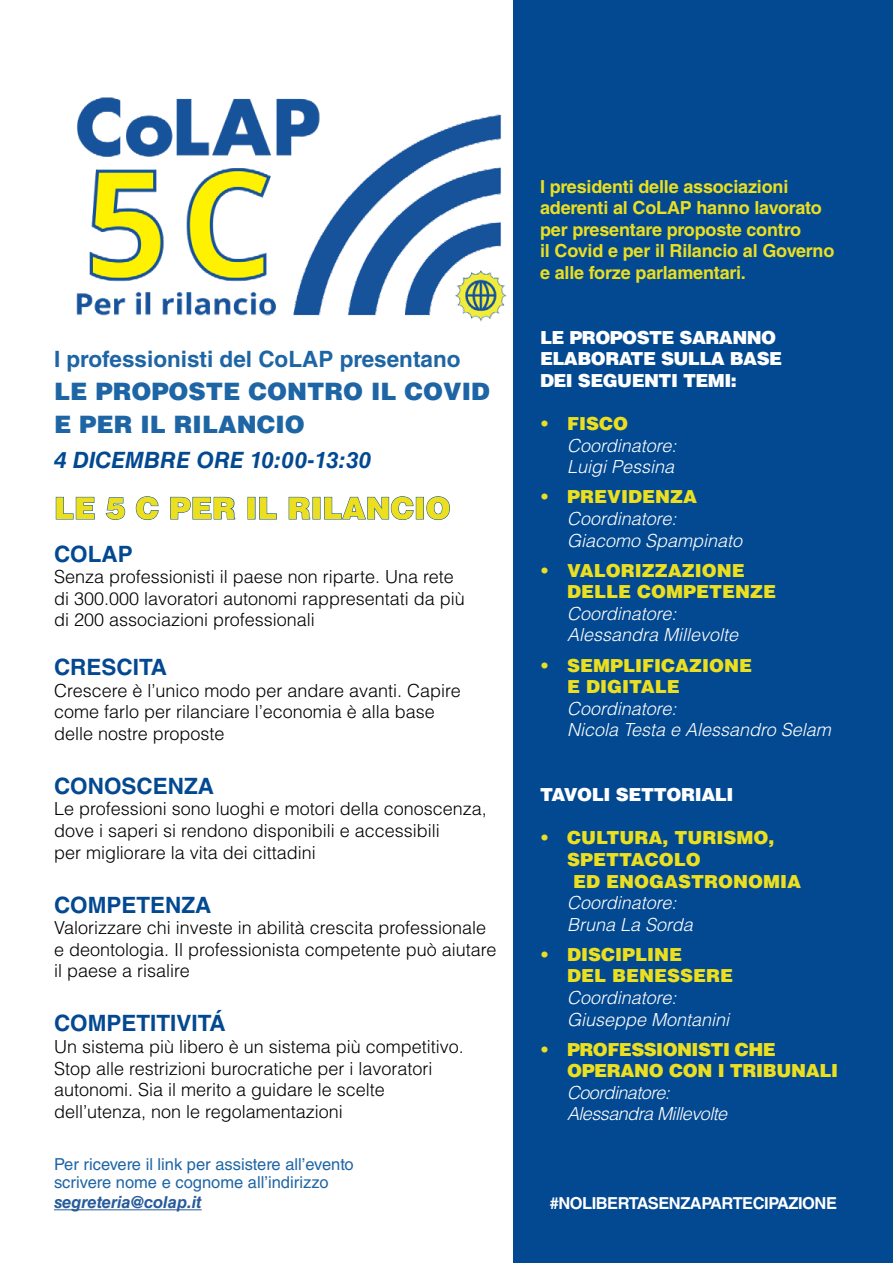
<style>
.page{position:relative;width:893px;height:1263px;background:#fff}
.page>*{position:absolute;margin:0;border:0;box-sizing:border-box;transform-origin:0 0}
.t1{font:900 30px "Helvetica LT Std";color:#ebdf20}
.t2{font:900 24px/33px "Helvetica LT Std";color:#1e65a5}
.t3{font:700 22.5px "Helvetica LT Std";color:#034991}
.t4{font:700 22.5px "Helvetica LT Std";color:#1e65a5}
.t5{font:italic 700 22.5px "Helvetica LT Std";color:#034991}
.t6{font:300 18px/21.6px "Helvetica LT Std";color:#000}
.t7{font:italic 300 18px/21.6px "Helvetica LT Std";color:#fff}
.t8{font:900 18px/21.6px "Helvetica LT Std";color:#ebdf20}
.t9{font:700 18px/21.6px "Helvetica LT Std";letter-spacing:-.01em;color:#ebdf20}
.t10{font:900 18px/21.6px "Helvetica LT Std";letter-spacing:-.03em;color:#fff}
.t11{font:900 18px/21.6px "Helvetica LT Std";letter-spacing:-.02em;color:#ebdf20}
.t12{font:italic 300 18px/21.6px "Helvetica LT Std";letter-spacing:-.03em;color:#fff}
.t13{font:16.5px/18px "Helvetica LT Std";color:#1e65a5}
.t14{font:700 16.5px "Helvetica LT Std";letter-spacing:-.03em;color:#fff}
.t15{font:italic 700 16.5px "Helvetica LT Std";color:#275b9b}
</style>
<div class="page">
<img style="left:76px;top:97px;width:431px;height:225px">
<div style="left:513px;top:0;width:380px;height:1263px;background:#034991"></div>
<svg style="left:56px;top:497px;width:39px;height:23px"></svg>
<svg style="left:106px;top:497px;width:19px;height:23px"></svg>
<svg style="left:136px;top:496px;width:23px;height:24px"></svg>
<svg style="left:170px;top:497px;width:65px;height:23px"></svg>
<svg style="left:259px;top:497px;width:18px;height:23px"></svg>
<svg style="left:288px;top:497px;width:22px;height:23px"></svg>
<svg style="left:324px;top:496px;width:90px;height:24px"></svg>
<div style="left:416px;top:497px;width:7px;height:22px;border:1px solid #034991"></div>
<svg style="left:426px;top:496px;width:24px;height:24px"></svg>
<hr style="left:54px;top:1209px;width:148px;height:1px;background:#275b9b">
<p class="t4" style="left:54px;top:346px;width:408px">I professionisti del CoLAP presentano</p>
<h2 class="t2" style="left:54px;top:374px;width:437px">LE PROPOSTE CONTRO IL COVID<br>E PER IL RILANCIO</h2>
<p class="t5" style="left:54px;top:446px;width:319px">4 DICEMBRE ORE 10:00-13:30</p>
<h1 class="t1" style="left:54px;top:489px;width:398px">LE 5 C PER IL RILANCIO</h1>
<p class="t3" style="left:54px;top:540px;width:80px">COLAP</p>
<p class="t6" style="left:54px;top:566px;width:412px">Senza professionisti il paese non riparte. Una rete di 300.000 lavoratori autonomi rappresentati da più di 200 associazioni professionali</p>
<p class="t3" style="left:54px;top:653px;width:114px">CRESCITA</p>
<p class="t6" style="left:54px;top:679px;width:408px">Crescere è l’unico modo per andare avanti. Capire come farlo per rilanciare l’economia è alla base delle nostre proposte</p>
<p class="t3" style="left:54px;top:772px;width:161px">CONOSCENZA</p>
<p class="t6" style="left:54px;top:798px;width:434px">Le professioni sono luoghi e motori della conoscenza, dove i saperi si rendono disponibili e accessibili<br>per migliorare la vita dei cittadini</p>
<p class="t3" style="left:54px;top:891px;width:159px">COMPETENZA</p>
<p class="t6" style="left:54px;top:917px;width:444px">Valorizzare chi investe in abilità crescita professionale e deontologia. Il professionista competente può aiutare il paese a risalire</p>
<p class="t3" style="left:54px;top:1010px;width:173px">COMPETITIVITÁ</p>
<p class="t6" style="left:54px;top:1036px;width:411px">Un sistema più libero è un sistema più competitivo.<br>Stop alle restrizioni burocratiche per i lavoratori autonomi. Sia il merito a guidare le scelte dell’utenza, non le regolamentazioni</p>
<p class="t13" style="left:54px;top:1155px;width:301px">Per ricevere il link per assistere all’evento scrivere nome e cognome all’indirizzo</p>
<p class="t15" style="left:54px;top:1192px;width:149px">segreteria@colap.it</p>
<p class="t9" style="left:540px;top:175px;width:296px">I presidenti delle associazioni aderenti al CoLAP hanno lavorato per presentare proposte contro<br>il Covid e per il Rilancio al Governo e alle forze parlamentari.</p>
<p class="t10" style="left:540px;top:326px;width:244px">LE PROPOSTE SARANNO<br>ELABORATE SULLA BASE<br>DEI SEGUENTI TEMI:</p>
<p class="t8" style="left:540px;top:413px;width:90px">• FISCO</p>
<p class="t7" style="left:567px;top:435px;width:111px">Coordinatore:<br>Luigi Pessina</p>
<p class="t8" style="left:540px;top:486px;width:158px">• PREVIDENZA</p>
<p class="t7" style="left:567px;top:508px;width:177px">Coordinatore:<br>Giacomo Spampinato</p>
<p class="t8" style="left:567px;top:559px;width:210px;text-indent:-27px">• VALORIZZAZIONE<br>DELLE COMPETENZE</p>
<p class="t7" style="left:567px;top:603px;width:173px">Coordinatore:<br>Alessandra Millevolte</p>
<p class="t8" style="left:567px;top:654px;width:186px;text-indent:-27px">• SEMPLIFICAZIONE<br>E DIGITALE</p>
<p class="t7" style="left:567px;top:697px;width:265px">Coordinatore:<br>Nicola Testa e Alessandro Selam</p>
<p class="t10" style="left:540px;top:783px;width:195px">TAVOLI SETTORIALI</p>
<p class="t8" style="left:540px;top:827px;width:236px">• CULTURA, TURISMO,</p>
<p class="t8" style="left:567px;top:848px;width:135px">SPETTACOLO</p>
<p class="t8" style="left:573px;top:870px;width:229px">ED ENOGASTRONOMIA</p>
<p class="t7" style="left:567px;top:892px;width:127px">Coordinatore:<br>Bruna La Sorda</p>
<p class="t8" style="left:567px;top:943px;width:167px;text-indent:-27px">• DISCIPLINE<br>DEL BENESSERE</p>
<p class="t7" style="left:567px;top:987px;width:164px">Coordinatore:<br>Giuseppe Montanini</p>
<p class="t11" style="left:567px;top:1038px;width:273px;text-indent:-27px">• PROFESSIONISTI CHE<br>OPERANO CON I TRIBUNALI</p>
<p class="t12" style="left:567px;top:1081px;width:162px">Coordinatore:<br>Alessandra Millevolte</p>
<p class="t14" style="left:550px;top:1193px;width:289px">#NOLIBERTASENZAPARTECIPAZIONE</p>
</div>
